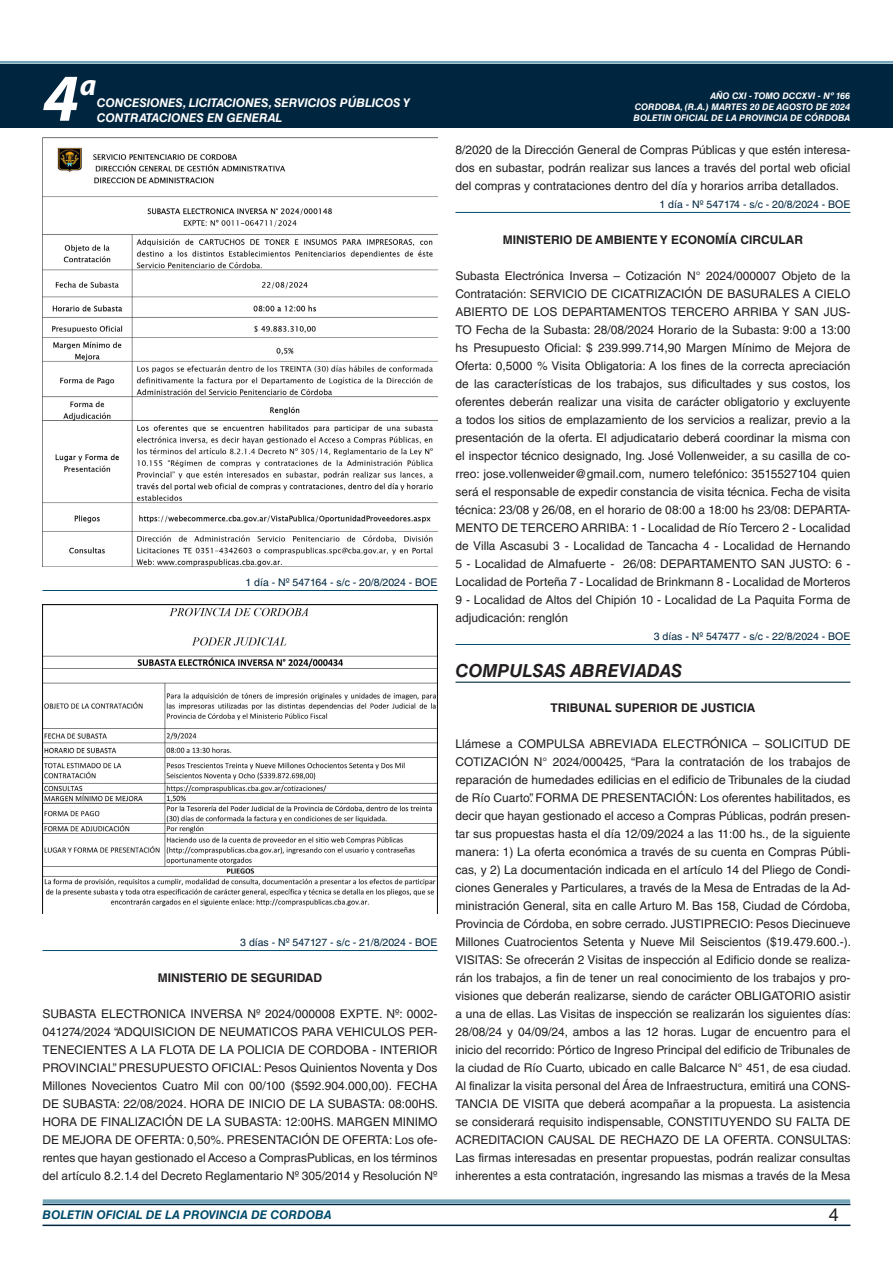
<style>
.page{position:relative;width:893px;height:1263px;background:#fff}
.page>*{position:absolute;margin:0;border:0;box-sizing:border-box;transform-origin:0 0}
.t1{font:italic 700 67.5px "Myriad Pro";color:#fff}
.t2{font:italic 700 30px "Myriad Pro";color:#fff}
.NOMBRE_DE_MINISTERIO{font:italic 700 18px "Helvetica LT Std";color:#231f20}
.t3{font:18px "Helvetica LT Std";color:#231f20}
.TEXTO_BASE{font:12px/18px "Helvetica LT Std";color:#231f20;text-align:justify}
.RESUELVE{font:700 12px "Helvetica LT Std";color:#231f20}
.t4{font:italic 700 12px/14.4px "Helvetica LT Std";color:#fff}
.t5{font:italic 700 12px "Helvetica LT Std";color:#004b6c}
.FECHA_DE_VENCIMIENTO{font:10.5px "Helvetica LT Std";color:#00263f}
.t6{font:italic 700 9px/10.8px "Helvetica LT Std";color:#fff;text-align:right}
</style>
<div class="page">
<div style="left:0;top:61px;width:893px;height:6px;background:#fff;opacity:.75"></div>
<hr style="left:43px;top:1224px;width:807px;height:2px;background:#00263f">
<div style="left:42px;top:1198px;width:809px;height:8px;background:#fff;opacity:.75"></div>
<div style="left:0;top:64px;width:893px;height:64px;background:#00263f"></div>
<hr style="left:43px;top:590px;width:394px;height:1px;background:#004b6c">
<hr style="left:43px;top:950px;width:394px;height:1px;background:#004b6c">
<img style="left:43px;top:137px;width:394px;height:430px">
<img style="left:43px;top:604px;width:394px;height:309px">
<hr style="left:455px;top:212px;width:395px;height:1px;background:#004b6c">
<hr style="left:455px;top:644px;width:395px;height:1px;background:#004b6c">
<hr style="left:455px;top:682px;width:395px;height:1px;background:#00263f">
<h1 class="t1" style="left:43px;top:54px;width:38px">4</h1>
<h2 class="t2" style="left:80px;top:66px;width:18px">a</h2>
<p class="t4" style="left:97px;top:96px;width:315px">CONCESIONES, LICITACIONES, SERVICIOS PÚBLICOS Y<br>CONTRATACIONES EN GENERAL</p>
<p class="FECHA_DE_VENCIMIENTO" style="left:246px;top:576px;width:193px">1 día - Nº 547164 - s/c - 20/8/2024 - BOE</p>
<p class="FECHA_DE_VENCIMIENTO" style="left:240px;top:936px;width:199px">3 días - Nº 547127 - s/c - 21/8/2024 - BOE</p>
<p class="RESUELVE" style="left:158px;top:970px;width:166px">MINISTERIO DE SEGURIDAD</p>
<p class="TEXTO_BASE" style="left:43px;top:1005px;width:397px">SUBASTA ELECTRONICA INVERSA Nº 2024/000008 EXPTE. Nº: 0002- 041274/2024 “ADQUISICION DE NEUMATICOS PARA VEHICULOS PER-TENECIENTES A LA FLOTA DE LA POLICIA DE CORDOBA - INTERIOR PROVINCIAL”. PRESUPUESTO OFICIAL: Pesos Quinientos Noventa y Dos Millones Novecientos Cuatro Mil con 00/100 ($592.904.000,00). FECHA DE SUBASTA: 22/08/2024. HORA DE INICIO DE LA SUBASTA: 08:00HS.<br>HORA DE FINALIZACIÓN DE LA SUBASTA: 12:00HS. MARGEN MINIMO DE MEJORA DE OFERTA: 0,50%. PRESENTACIÓN DE OFERTA: Los ofe&shy;rentes que hayan gestionado el Acceso a ComprasPublicas, en los términos del artículo 8.2.1.4 del Decreto Reglamentario Nº 305/2014 y Resolución Nº</p>
<p class="t6" style="left:635px;top:91px;width:217px">AÑO CXI - TOMO DCCXVI - Nº 166<br>CORDOBA, (R.A.) MARTES 20 DE AGOSTO DE 2024</p>
<p class="t6" style="left:634px;top:112px;width:218px">BOLETIN OFICIAL DE LA PROVINCIA DE CÓRDOBA</p>
<p class="TEXTO_BASE" style="left:455px;top:141px;width:396px">8/2020 de la Dirección General de Compras Públicas y que estén interesa&shy;dos en subastar, podrán realizar sus lances a través del portal web oficial del compras y contrataciones dentro del día y horarios arriba detallados.</p>
<p class="FECHA_DE_VENCIMIENTO" style="left:659px;top:198px;width:192px">1 día - Nº 547174 - s/c - 20/8/2024 - BOE</p>
<p class="RESUELVE" style="left:503px;top:232px;width:302px">MINISTERIO DE AMBIENTE Y ECONOMÍA CIRCULAR</p>
<p class="TEXTO_BASE" style="left:455px;top:267px;width:396px">Subasta Electrónica Inversa – Cotización N° 2024/000007 Objeto de la Contratación: SERVICIO DE CICATRIZACIÓN DE BASURALES A CIELO ABIERTO DE LOS DEPARTAMENTOS TERCERO ARRIBA Y SAN JUS-TO Fecha de la Subasta: 28/08/2024 Horario de la Subasta: 9:00 a 13:00 hs Presupuesto Oficial: $ 239.999.714,90 Margen Mínimo de Mejora de Oferta: 0,5000 % Visita Obligatoria: A los fines de la correcta apreciación de las características de los trabajos, sus dificultades y sus costos, los oferentes deberán realizar una visita de carácter obligatorio y excluyente a todos los sitios de emplazamiento de los servicios a realizar, previo a la presentación de la oferta. El adjudicatario deberá coordinar la misma con el inspector técnico designado, Ing. José Vollenweider, a su casilla de co&shy;rreo: jose.vollenweider@gmail.com, numero telefónico: 3515527104 quien será el responsable de expedir constancia de visita técnica. Fecha de visita técnica: 23/08 y 26/08, en el horario de 08:00 a 18:00 hs 23/08: DEPARTA-MENTO DE TERCERO ARRIBA: 1 - Localidad de Río Tercero 2 - Localidad de Villa Ascasubi 3 - Localidad de Tancacha 4 - Localidad de Hernando 5 - Localidad de Almafuerte - 26/08: DEPARTAMENTO SAN JUSTO: 6 - Localidad de Porteña 7 - Localidad de Brinkmann 8 - Localidad de Morteros 9 - Localidad de Altos del Chipión 10 - Localidad de La Paquita Forma de adjudicación: renglón</p>
<p class="FECHA_DE_VENCIMIENTO" style="left:654px;top:630px;width:198px">3 días - Nº 547477 - s/c - 22/8/2024 - BOE</p>
<p class="NOMBRE_DE_MINISTERIO" style="left:455px;top:660px;width:228px">COMPULSAS ABREVIADAS</p>
<p class="RESUELVE" style="left:550px;top:700px;width:206px">TRIBUNAL SUPERIOR DE JUSTICIA</p>
<p class="TEXTO_BASE" style="left:455px;top:735px;width:397px">Llámese a COMPULSA ABREVIADA ELECTRÓNICA – SOLICITUD DE COTIZACIÓN N° 2024/000425, “Para la contratación de los trabajos de reparación de humedades edilicias en el edificio de Tribunales de la ciudad de Río Cuarto”. FORMA DE PRESENTACIÓN: Los oferentes habilitados, es decir que hayan gestionado el acceso a Compras Públicas, podrán presen&shy;tar sus propuestas hasta el día 12/09/2024 a las 11:00 hs., de la siguiente manera: 1) La oferta económica a través de su cuenta en Compras Públi&shy;cas, y 2) La documentación indicada en el artículo 14 del Pliego de Condi&shy;ciones Generales y Particulares, a través de la Mesa de Entradas de la Ad&shy;ministración General, sita en calle Arturo M. Bas 158, Ciudad de Córdoba, Provincia de Córdoba, en sobre cerrado. JUSTIPRECIO: Pesos Diecinueve Millones Cuatrocientos Setenta y Nueve Mil Seiscientos ($19.479.600.-).<br>VISITAS: Se ofrecerán 2 Visitas de inspección al Edificio donde se realiza&shy;rán los trabajos, a fin de tener un real conocimiento de los trabajos y pro&shy;visiones que deberán realizarse, siendo de carácter OBLIGATORIO asistir a una de ellas. Las Visitas de inspección se realizarán los siguientes días:<br>28/08/24 y 04/09/24, ambos a las 12 horas. Lugar de encuentro para el inicio del recorrido: Pórtico de Ingreso Principal del edificio de Tribunales de la ciudad de Río Cuarto, ubicado en calle Balcarce N° 451, de esa ciudad.<br>Al finalizar la visita personal del Área de Infraestructura, emitirá una CONS-TANCIA DE VISITA que deberá acompañar a la propuesta. La asistencia se considerará requisito indispensable, CONSTITUYENDO SU FALTA DE ACREDITACION CAUSAL DE RECHAZO DE LA OFERTA. CONSULTAS:<br>Las firmas interesadas en presentar propuestas, podrán realizar consultas inherentes a esta contratación, ingresando las mismas a través de la Mesa</p>
<p class="t5" style="left:43px;top:1208px;width:290px">BOLETIN OFICIAL DE LA PROVINCIA DE CORDOBA</p>
<h3 class="t3" style="left:829px;top:1204px;width:12px">4</h3>
</div>
